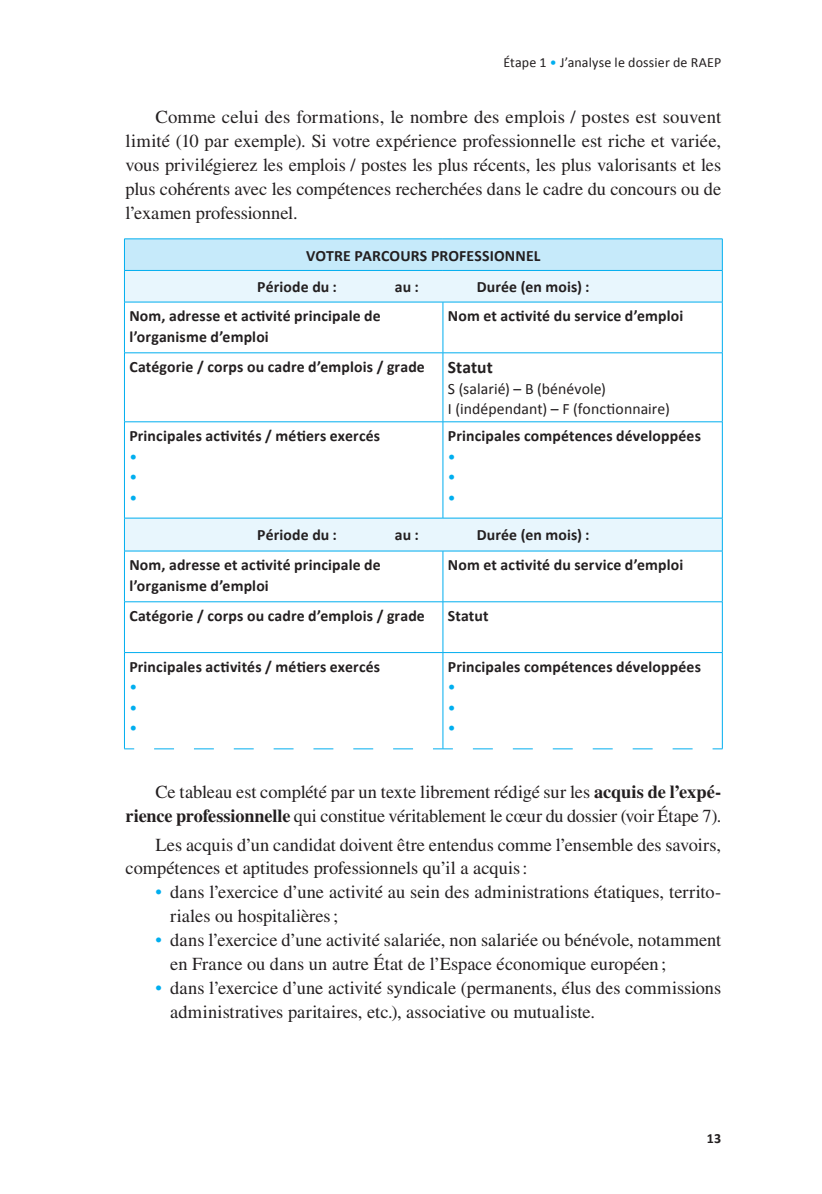
<style>
.page{position:relative;width:822px;height:1194px;background:#fff}
.page>*{position:absolute;margin:0;border:0;box-sizing:border-box;transform-origin:0 0}
.t1{font:18.38px/24px "Times LT Std";color:#231f20}
.t2{font:700 17.5px "Calibri";letter-spacing:.005em;color:#231f20}
.t3{font:700 15.75px/20.5px "Calibri";letter-spacing:.01em;color:#231f20}
.t4{font:15.75px/20.5px "Calibri";letter-spacing:.005em;color:#231f20}
.t5{font:15.75px/20.5px "Calibri";color:#00aeef;text-align:justify}
.t6{font:14px "Calibri";letter-spacing:.015em;color:#231f20}
.t7{font:700 14px "Calibri";color:#231f20}
.s1{color:#00aeef}
.s2{font-weight:700}
</style>
<div class="page">
<div style="left:124px;top:239px;width:598px;height:31px;background:#c6eafa"></div>
<svg style="left:125px;top:271px;width:597px;height:279px"></svg>
<hr style="left:124px;top:302px;width:1px;height:50px;background:#00aeef">
<hr style="left:442px;top:302px;width:1px;height:50px;background:#00aeef">
<hr style="left:722px;top:302px;width:1px;height:50px;background:#00aeef">
<hr style="left:124px;top:352px;width:319px;height:1px;background:#00aeef">
<hr style="left:124px;top:353px;width:1px;height:68px;background:#00aeef">
<hr style="left:443px;top:352px;width:279px;height:1px;background:#00aeef">
<hr style="left:442px;top:353px;width:1px;height:68px;background:#00aeef">
<hr style="left:722px;top:353px;width:1px;height:68px;background:#00aeef">
<hr style="left:124px;top:421px;width:319px;height:1px;background:#00aeef">
<hr style="left:124px;top:422px;width:1px;height:96px;background:#00aeef">
<hr style="left:443px;top:421px;width:279px;height:1px;background:#00aeef">
<hr style="left:442px;top:422px;width:1px;height:96px;background:#00aeef">
<hr style="left:722px;top:422px;width:1px;height:96px;background:#00aeef">
<hr style="left:124px;top:551px;width:1px;height:50px;background:#00aeef">
<hr style="left:442px;top:551px;width:1px;height:50px;background:#00aeef">
<hr style="left:722px;top:551px;width:1px;height:50px;background:#00aeef">
<hr style="left:124px;top:601px;width:319px;height:1px;background:#00aeef">
<hr style="left:124px;top:602px;width:1px;height:50px;background:#00aeef">
<hr style="left:443px;top:601px;width:279px;height:1px;background:#00aeef">
<hr style="left:442px;top:602px;width:1px;height:50px;background:#00aeef">
<hr style="left:722px;top:602px;width:1px;height:50px;background:#00aeef">
<hr style="left:124px;top:652px;width:319px;height:1px;background:#00aeef">
<hr style="left:124px;top:652px;width:1px;height:96px;background:#00aeef">
<hr style="left:443px;top:652px;width:279px;height:1px;background:#00aeef">
<hr style="left:442px;top:652px;width:1px;height:96px;background:#00aeef">
<hr style="left:722px;top:652px;width:1px;height:96px;background:#00aeef">
<hr style="left:722px;top:239px;width:1px;height:31px;background:#00aeef">
<hr style="left:722px;top:271px;width:1px;height:31px;background:#00aeef">
<hr style="left:722px;top:518px;width:1px;height:33px;background:#00aeef">
<hr style="left:124px;top:238px;width:319px;height:1px;background:#00aeef">
<hr style="left:124px;top:239px;width:1px;height:31px;background:#00aeef">
<hr style="left:443px;top:238px;width:279px;height:1px;background:#00aeef">
<hr style="left:124px;top:270px;width:319px;height:1px;background:#00aeef">
<hr style="left:124px;top:271px;width:1px;height:31px;background:#00aeef">
<hr style="left:443px;top:270px;width:279px;height:1px;background:#00aeef">
<hr style="left:124px;top:302px;width:319px;height:1px;background:#00aeef">
<hr style="left:443px;top:302px;width:279px;height:1px;background:#00aeef">
<hr style="left:124px;top:518px;width:319px;height:1px;background:#00aeef">
<hr style="left:124px;top:518px;width:1px;height:33px;background:#00aeef">
<hr style="left:443px;top:518px;width:279px;height:1px;background:#00aeef">
<hr style="left:124px;top:550px;width:319px;height:1px;background:#00aeef">
<hr style="left:443px;top:550px;width:279px;height:1px;background:#00aeef">
<svg style="left:154px;top:748px;width:259px;height:1px"></svg>
<svg style="left:473px;top:748px;width:220px;height:1px"></svg>
<svg style="left:433px;top:748px;width:20px;height:1px"></svg>
<p class="t6" style="left:503px;top:53px;width:219px">Étape 1 <span class="s1">•</span> J’analyse le dossier de RAEP</p>
<p class="t1" style="left:125px;top:105px;width:597px;text-align:justify;text-indent:30px">Comme celui des formations, le nombre des emplois / postes est souvent limité (10 par exemple). Si votre expérience professionnelle est riche et variée, vous privilégierez les emplois / postes les plus récents, les plus valorisants et les plus cohérents avec les compétences recherchées dans le cadre du concours ou de l’examen professionnel.</p>
<p class="t3" style="left:257px;top:239px;width:285px;line-height:31.7px;text-indent:49px">VOTRE PARCOURS PROFESSIONNEL<br>Période du :</p>
<p class="t3" style="left:395px;top:277px;width:25px">au :</p>
<p class="t3" style="left:476px;top:277px;width:114px">Durée (en mois) :</p>
<p class="t3" style="left:129px;top:306px;width:253px">Nom, adresse et activité principale de l’organisme d’emploi</p>
<p class="t3" style="left:448px;top:306px;width:237px">Nom et activité du service d’emploi</p>
<p class="t3" style="left:129px;top:356px;width:297px">Catégorie / corps ou cadre d’emplois / grade</p>
<p class="t2" style="left:448px;top:356px;width:46px">Statut</p>
<p class="t4" style="left:448px;top:378px;width:223px">S (salarié) – B (bénévole)<br>I (indépendant) – F (fonctionnaire)</p>
<p class="t3" style="left:129px;top:425px;width:252px">Principales activités / métiers exercés</p>
<p class="t5" style="left:129px;top:446px;width:9px">• • •</p>
<p class="t3" style="left:448px;top:425px;width:254px">Principales compétences développées</p>
<p class="t5" style="left:448px;top:446px;width:9px">• • •</p>
<p class="t3" style="left:257px;top:525px;width:81px">Période du :</p>
<p class="t3" style="left:395px;top:525px;width:25px">au :</p>
<p class="t3" style="left:476px;top:525px;width:114px">Durée (en mois) :</p>
<p class="t3" style="left:129px;top:555px;width:253px">Nom, adresse et activité principale de l’organisme d’emploi</p>
<p class="t3" style="left:448px;top:555px;width:237px">Nom et activité du service d’emploi</p>
<p class="t3" style="left:129px;top:605px;width:297px">Catégorie / corps ou cadre d’emplois / grade</p>
<p class="t3" style="left:448px;top:605px;width:42px">Statut</p>
<p class="t3" style="left:129px;top:656px;width:252px">Principales activités / métiers exercés</p>
<p class="t5" style="left:129px;top:677px;width:9px">• • •</p>
<p class="t3" style="left:448px;top:656px;width:254px">Principales compétences développées</p>
<p class="t5" style="left:448px;top:677px;width:9px">• • •</p>
<p class="t1" style="left:125px;top:779px;width:597px;text-align:right">Ce tableau est complété par un texte librement rédigé sur les <span class="s2">acquis de l’expé&shy;rience professionnelle</span> qui constitue véritablement le cœur du dossier (voir Étape 7).</p>
<p class="t1" style="left:125px;top:832px;width:597px;text-indent:30px">Les acquis d’un candidat doivent être entendus comme l’ensemble des savoirs, compétences et aptitudes professionnels qu’il a acquis:</p>
<p class="t1" style="left:170px;top:880px;width:552px;text-indent:-15px"><span class="s1">•</span> dans l’exercice d’une activité au sein des administrations étatiques, territo&shy;riales ou hospitalières;</p>
<p class="t1" style="left:170px;top:927px;width:552px;text-indent:-15px"><span class="s1">•</span> dans l’exercice d’une activité salariée, non salariée ou bénévole, notamment en France ou dans un autre État de l’Espace économique européen ;</p>
<p class="t1" style="left:170px;top:975px;width:552px;text-indent:-15px"><span class="s1">•</span> dans l’exercice d’une activité syndicale (permanents, élus des commissions administratives paritaires, etc.), associative ou mutualiste.</p>
<p class="t7" style="left:706px;top:1129px;width:16px">13</p>
</div>
